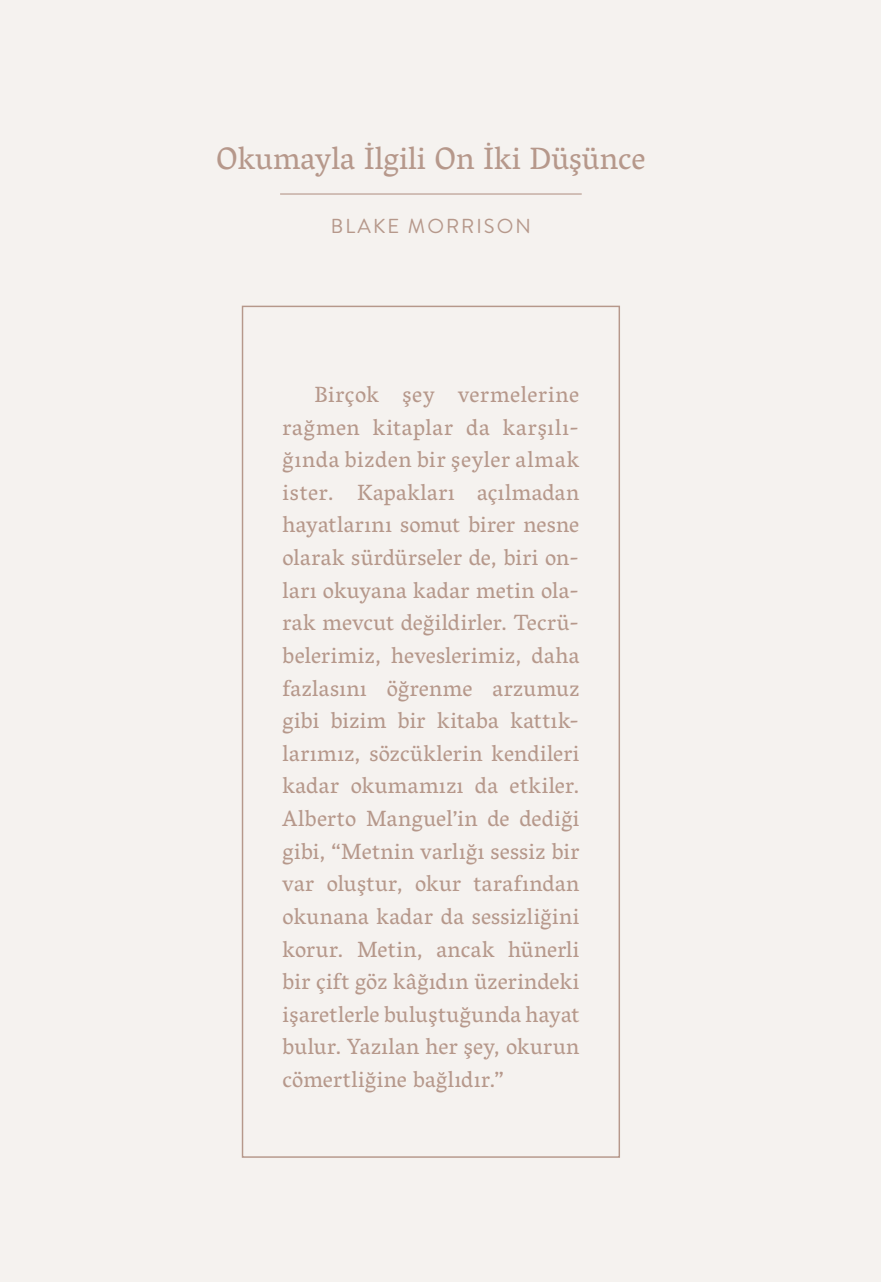
<style>
.page{position:relative;width:881px;height:1282px;background:#fff}
.page>*{position:absolute;margin:0;border:0;box-sizing:border-box;transform-origin:0 0}
.t1{font:31.5px "Vesper Libre";color:#b6988b}
.t2{font:22.5px/32.6px "Vesper Libre";letter-spacing:.015em;color:#b6988b;text-align:justify}
.t3{font:20.25px "Brandon Text";letter-spacing:.1em;color:#b6988b}
</style>
<div class="page">
<div style="left:0;top:0;width:880px;height:1282px;background:#f5f2ef"></div>
<hr style="left:280px;top:193px;width:301px;height:2px;background:#b6988b">
<h1 class="t1" style="left:216px;top:139px;width:431px">Okumayla İlgili On İki Düşünce</h1>
<p class="t3" style="left:331px;top:213px;width:201px">BLAKE MORRISON</p>
<p class="t2" style="left:282px;top:378px;width:298px;text-indent:32px">Birçok şey vermelerine rağmen kitaplar da karşılı&shy;ğında bizden bir şeyler almak ister. Kapakları açılmadan hayatlarını somut birer nesne olarak sürdürseler de, biri on&shy;ları okuyana kadar metin ola&shy;rak mevcut değildirler. Tecrü&shy;belerimiz, heveslerimiz, daha fazlasını öğrenme arzumuz gibi bizim bir kitaba kattık&shy;larımız, sözcüklerin kendileri kadar okumamızı da etkiler.<br>Alberto Manguel’in de dediği gibi, “Metnin varlığı sessiz bir var oluştur, okur tarafından okunana kadar da sessizliğini korur. Metin, ancak hünerli bir çift göz kâğıdın üzerindeki işaretlerle buluştuğunda hayat bulur. Yazılan her şey, okurun cömertliğine bağlıdır.”</p>
</div>
